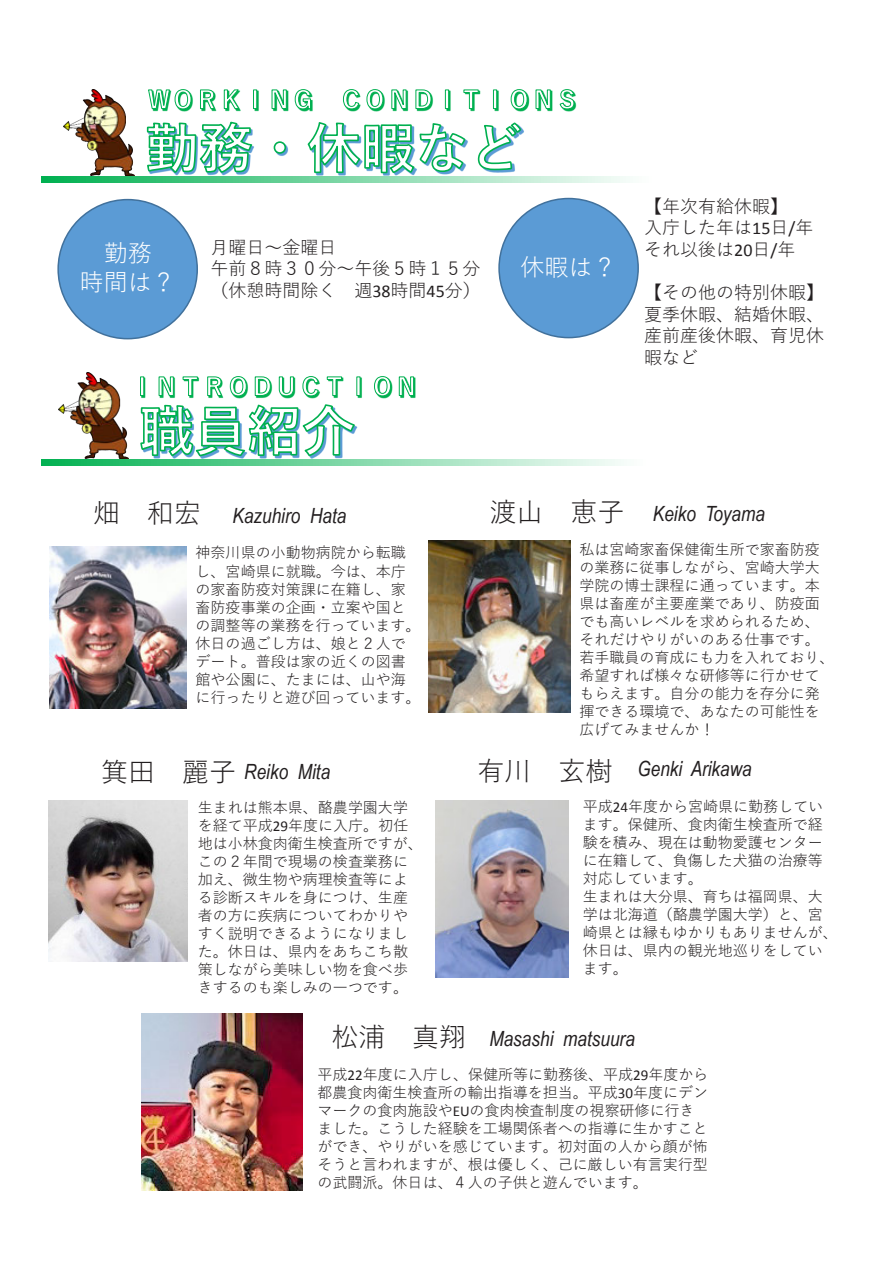
<style>
.page{position:relative;width:893px;height:1263px;background:#fff}
.page>*{position:absolute;margin:0;border:0;box-sizing:border-box;transform-origin:0 0}
.t1{font:24px/28.8px "Yu Gothic";color:#fff;text-align:center}
.t2{font:italic 21px "Arial Narrow";color:#231f20}
.t3{font:18px/21.6px "Yu Gothic";color:#231f20}
.t4{font:15px/18px "Yu Gothic";color:#231f20}
.s1{font-family:"Calibri"}
.s2{font-family:"Yu Gothic";font-style:normal;font-size:27px}
</style>
<div class="page">
<img style="left:522px;top:128px;width:48px;height:55px">
<svg style="left:146px;top:121px;width:376px;height:98px"></svg>
<img style="left:64px;top:89px;width:70px;height:88px">
<div style="left:58px;top:200px;width:139px;height:139px;background:#5b9bd5;border-radius:50%"></div>
<div style="left:499px;top:199px;width:139px;height:139px;background:#5b9bd5;border-radius:50%"></div>
<img style="left:133px;top:89px;width:168px;height:28px">
<img style="left:301px;top:93px;width:12px;height:19px">
<img style="left:342px;top:99px;width:223px;height:13px">
<img style="left:565px;top:93px;width:12px;height:19px">
<svg style="left:148px;top:89px;width:163px;height:21px"></svg>
<svg style="left:343px;top:89px;width:232px;height:21px"></svg>
<svg style="left:41px;top:177px;width:589px;height:5px;background:#7ad5a3"></svg>
<img style="left:109px;top:458px;width:216px;height:8px">
<img style="left:58px;top:372px;width:71px;height:87px">
<img style="left:116px;top:372px;width:13px;height:32px">
<img style="left:414px;top:377px;width:2px;height:21px">
<svg style="left:139px;top:284px;width:275px;height:174px"></svg>
<svg style="left:41px;top:460px;width:583px;height:5px;background:#7bd6a4"></svg>
<img style="left:436px;top:800px;width:132px;height:177px">
<img style="left:49px;top:547px;width:138px;height:161px">
<img style="left:141px;top:1013px;width:161px;height:177px">
<img style="left:48px;top:800px;width:140px;height:161px">
<img style="left:429px;top:540px;width:142px;height:173px">
<h1 class="t1" style="left:80px;top:236px;width:98px">勤務<br>時間は？</h1>
<p class="t3" style="left:210px;top:234px;width:272px">月曜日～金曜日<br>午前８時３０分～午後５時１５分（休憩時間除く 週<span class="s1">38</span>時間<span class="s1">45</span>分）</p>
<h1 class="t1" style="left:521px;top:250px;width:98px">休暇は？</h1>
<p class="t3" style="left:644px;top:193px;width:171px">【年次有給休暇】<br>入庁した年は<span class="s1">15</span>日<span class="s1">/</span>年それ以後は<span class="s1">20</span>日<span class="s1">/</span>年</p>
<p class="t3" style="left:644px;top:279px;width:181px;text-align:justify">【その他の特別休暇】夏季休暇、結婚休暇、産前産後休暇、育児休暇など</p>
<h2 class="t2" style="left:93px;top:501px;width:255px"><span class="s2">畑 和宏</span> Kazuhiro Hata</h2>
<p class="t4" style="left:196px;top:542px;width:227px">神奈川県の小動物病院から転職し、宮崎県に就職。今は、本庁の家畜防疫対策課に在籍し、家畜防疫事業の企画・立案や国との調整等の業務を行っています。休日の過ごし方は、娘と２人でデート。普段は家の近くの図書館や公園に、たまには、山や海に行ったりと遊び回っています。</p>
<h2 class="t2" style="left:489px;top:499px;width:277px"><span class="s2">渡山 恵子</span> Keiko Toyama</h2>
<p class="t4" style="left:579px;top:539px;width:257px">私は宮崎家畜保健衛生所で家畜防疫の業務に従事しながら、宮崎大学大学院の博士課程に通っています。本県は畜産が主要産業であり、防疫面でも高いレベルを求められるため、それだけやりがいのある仕事です。若手職員の育成にも力を入れており、希望すれば様々な研修等に行かせてもらえます。自分の能力を存分に発揮できる環境で、あなたの可能性を広げてみませんか！</p>
<h2 class="t2" style="left:101px;top:757px;width:231px"><span class="s2">箕田 麗子</span> Reiko Mita</h2>
<p class="t4" style="left:198px;top:796px;width:227px">生まれは熊本県、酪農学園大学を経て平成<span class="s1">29</span>年度に入庁。初任地は小林食肉衛生検査所ですが、この２年間で現場の検査業務に加え、微生物や病理検査等による診断スキルを身につけ、生産者の方に疾病についてわかりやすく説明できるようになりました。休日は、県内をあちこち散策しながら美味しい物を食べ歩きするのも楽しみの一つです。</p>
<h2 class="t2" style="left:477px;top:754px;width:276px"><span class="s2">有川 玄樹</span> Genki Arikawa</h2>
<p class="t4" style="left:583px;top:795px;width:257px">平成<span class="s1">24</span>年度から宮崎県に勤務しています。保健所、食肉衛生検査所で経験を積み、現在は動物愛護センターに在籍して、負傷した犬猫の治療等対応しています。<br>生まれは大分県、育ちは福岡県、大学は北海道（酪農学園大学）と、宮崎県とは縁もゆかりもありませんが、休日は、県内の観光地巡りをしています。</p>
<h2 class="t2" style="left:331px;top:1024px;width:305px"><span class="s2">松浦 真翔</span> Masashi matsuura</h2>
<p class="t4" style="left:317px;top:1064px;width:392px">平成<span class="s1">22</span>年度に入庁し、保健所等に勤務後、平成<span class="s1">29</span>年度から都農食肉衛生検査所の輸出指導を担当。平成<span class="s1">30</span>年度にデンマークの食肉施設や<span class="s1">EU</span>の食肉検査制度の視察研修に行きました。こうした経験を工場関係者への指導に生かすことができ、やりがいを感じています。初対面の人から顔が怖そうと言われますが、根は優しく、己に厳しい有言実行型の武闘派。休日は、４人の子供と遊んでいます。</p>
</div>
